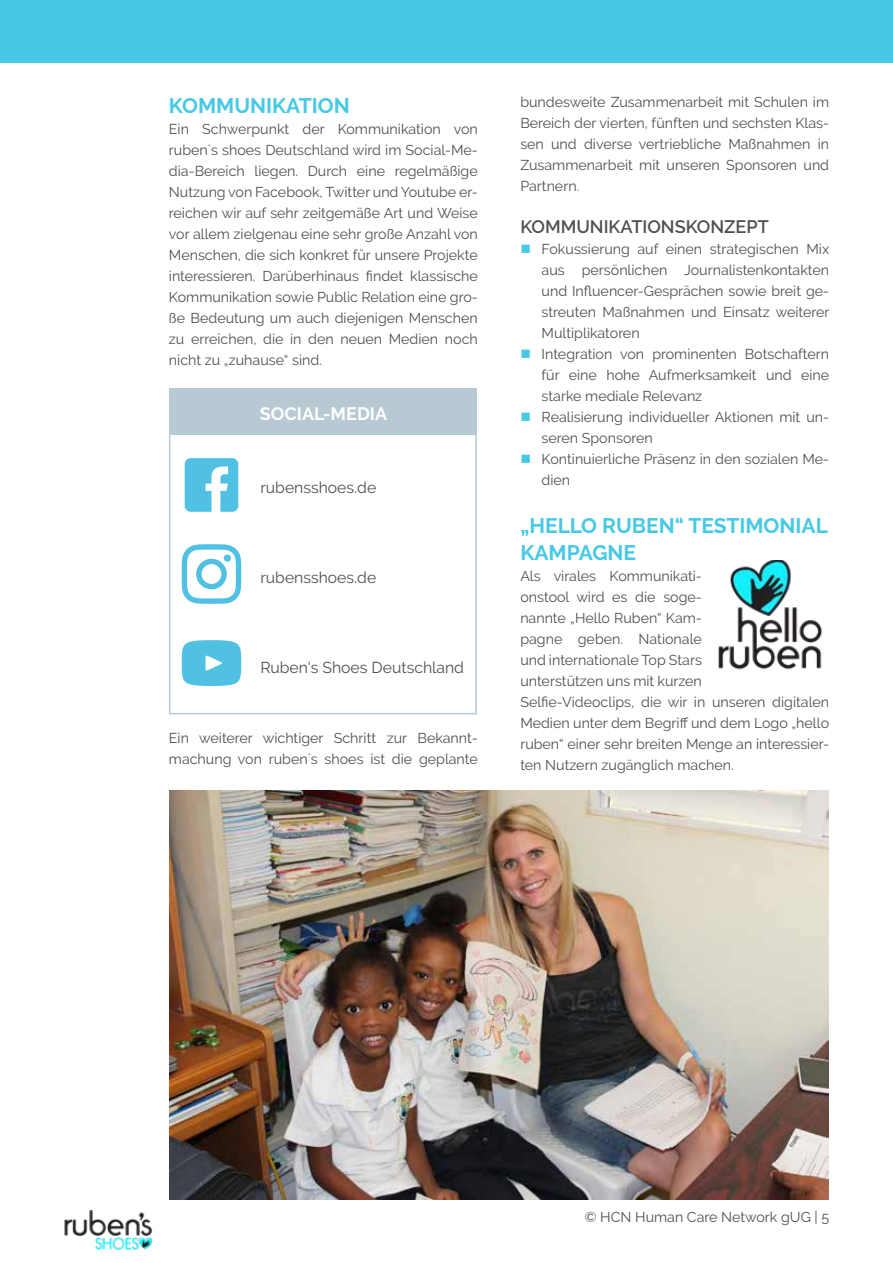
<style>
.page{position:relative;width:893px;height:1263px;background:#fff}
.page>*{position:absolute;margin:0;border:0;box-sizing:border-box;transform-origin:0 0}
.t1{font:700 21px/27px "Raleway";color:#47c9e5}
.t2{font:600 18px "Raleway";color:#505050}
.t3{font:700 18px "Raleway";color:#fff}
.t4{font:15.75px "Raleway";color:#505050}
.t5{font:14.25px/21px "Raleway";color:#505050}
</style>
<div class="page">
<img style="left:718px;top:560px;width:105px;height:110px">
<img style="left:169px;top:791px;width:660px;height:408px">
<div style="left:0;top:0;width:893px;height:63px;background:#47c9e5"></div>
<img style="left:64px;top:1210px;width:89px;height:40px">
<div style="left:169px;top:388px;width:308px;height:326px;background:#fff;border:2px solid #b7c9d3"></div>
<div style="left:170px;top:388px;width:307px;height:46px;background:#b7c9d3"></div>
<svg style="left:185px;top:458px;width:53px;height:54px"></svg>
<svg style="left:182px;top:544px;width:59px;height:60px"></svg>
<svg style="left:182px;top:640px;width:59px;height:46px"></svg>
<h1 class="t1" style="left:169px;top:92px;width:182px">KOMMUNIKATION</h1>
<p class="t5" style="left:169px;top:119px;width:310px;text-align:justify">Ein Schwerpunkt der Kommunikation von ruben´s shoes Deutschland wird im Social-Me&shy;dia-Bereich liegen. Durch eine regelmäßige Nutzung von Facebook, Twitter und Youtube er&shy;reichen wir auf sehr zeitgemäße Art und Weise vor allem zielgenau eine sehr große Anzahl von Menschen, die sich konkret für unsere Projekte interessieren. Darüberhinaus findet klassische Kommunikation sowie Public Relation eine gro&shy;ße Bedeutung um auch diejenigen Menschen zu erreichen, die in den neuen Medien noch nicht zu „zuhause“ sind.</p>
<p class="t3" style="left:260px;top:403px;width:129px">SOCIAL-MEDIA</p>
<p class="t4" style="left:260px;top:478px;width:117px">rubensshoes.de</p>
<p class="t4" style="left:260px;top:568px;width:117px">rubensshoes.de</p>
<p class="t4" style="left:260px;top:658px;width:205px">Ruben‘s Shoes Deutschland</p>
<p class="t5" style="left:169px;top:728px;width:310px">Ein weiterer wichtiger Schritt zur Bekannt&shy;machung von ruben´s shoes ist die geplante</p>
<p class="t5" style="left:520px;top:91px;width:310px;text-align:justify">bundesweite Zusammenarbeit mit Schulen im Bereich der vierten, fünften und sechsten Klas&shy;sen und diverse vertriebliche Maßnahmen in Zusammenarbeit mit unseren Sponsoren und Partnern.</p>
<p class="t2" style="left:520px;top:216px;width:250px">KOMMUNIKATIONSKONZEPT</p>
<p class="t5" style="left:542px;top:238px;width:289px">Fokussierung auf einen strategischen Mix aus persönlichen Journalistenkontakten und Influencer-Gesprächen sowie breit ge&shy;streuten Maßnahmen und Einsatz weiterer Multiplikatoren<br>Integration von prominenten Botschaftern für eine hohe Aufmerksamkeit und eine starke mediale Relevanz<br>Realisierung individueller Aktionen mit un&shy;seren Sponsoren<br>Kontinuierliche Präsenz in den sozialen Me&shy;dien</p>
<h1 class="t1" style="left:520px;top:512px;width:309px">„HELLO RUBEN“ TESTIMONIAL<br>KAMPAGNE</h1>
<p class="t5" style="left:520px;top:565px;width:310px">Als virales Kommunikati-<br>onstool wird es die soge-<br>nannte „Hello Ruben“ Kam-<br>pagne geben. Nationale<br>und internationale Top Stars<br>unterstützen uns mit kurzen<br>Selfie-Videoclips, die wir in unseren digitalen Medien unter dem Begriff und dem Logo „hello ruben“ einer sehr breiten Menge an interessier&shy;ten Nutzern zugänglich machen.</p>
<p class="t5" style="left:585px;top:1206px;width:246px">© HCN Human Care Network gUG | 5</p>
</div>
